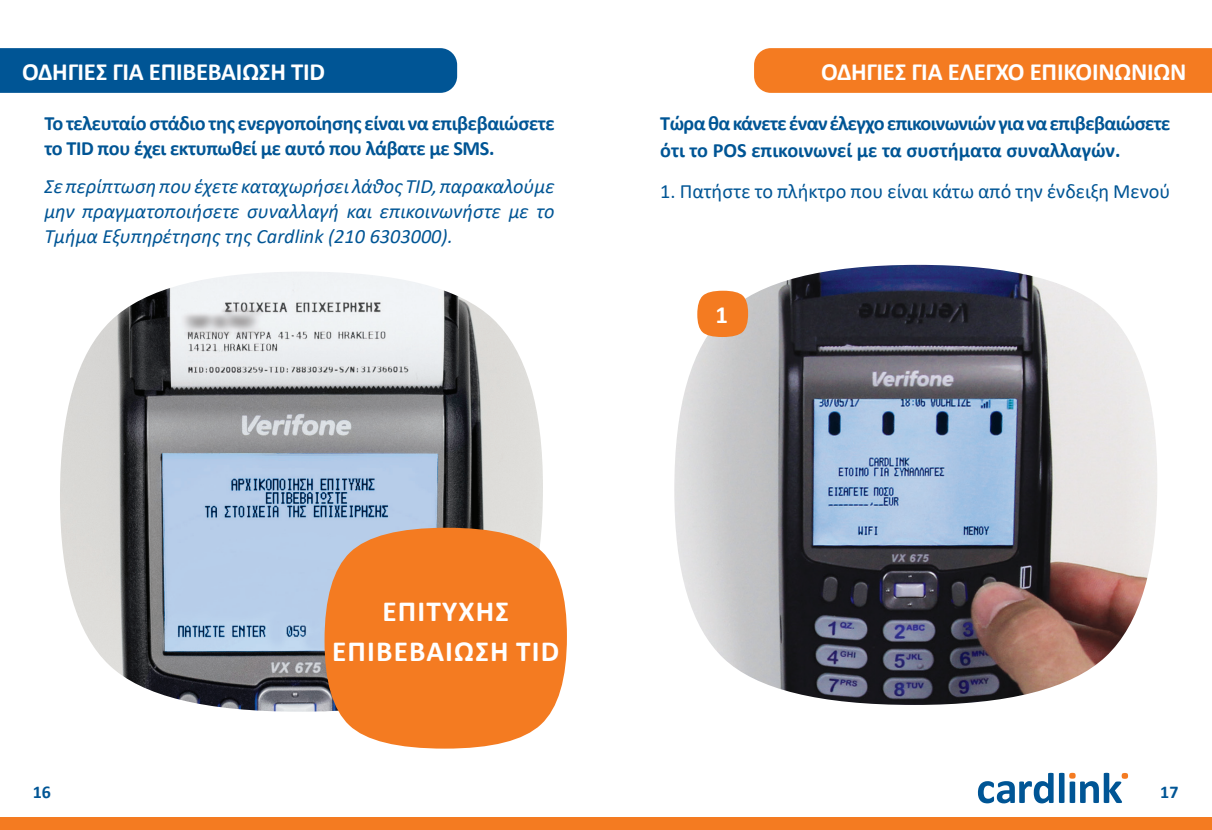
<style>
.page{position:relative;width:1212px;height:830px;background:#fff}
.page>*{position:absolute;margin:0;border:0;box-sizing:border-box;transform-origin:0 0}
.t1{font:700 29.25px/40.5px "Calibri";letter-spacing:.04em;color:#fff;text-align:center}
.t2{font:700 24.75px "Calibri";letter-spacing:-.01em;color:#fff}
.t3{font:700 20.25px/24.8px "Calibri";letter-spacing:-.02em;color:#005595}
.t4{font:italic 20.25px/24.8px "Calibri";color:#005595;text-align:justify}
.t5{font:20.25px "Calibri";color:#005595}
.t6{font:700 18px "Calibri";color:#005595}
</style>
<div class="page">
<svg style="left:978px;top:772px;width:75px;height:31px"></svg>
<svg style="left:1059px;top:772px;width:69px;height:30px"></svg>
<div style="left:0;top:48px;width:457px;height:45px;background:#005595"></div>
<div style="left:754px;top:48px;width:458px;height:45px;background:#f47b21"></div>
<div style="left:0;top:817px;width:1212px;height:12px;background:#f47b21"></div>
<img style="left:60px;top:272px;width:483px;height:439px">
<img style="left:674px;top:265px;width:483px;height:439px">
<svg style="left:697px;top:290px;width:51px;height:47px;background:#f38c40"></svg>
<svg style="left:324px;top:527px;width:243px;height:221px;background:#f1893d"></svg>
<p class="t2" style="left:22px;top:54px;width:304px">ΟΔΗΓΙΕΣ ΓΙΑ ΕΠΙΒΕΒΑΙΩΣΗ TID</p>
<p class="t2" style="left:821px;top:54px;width:367px">ΟΔΗΓΙΕΣ ΓΙΑ ΕΛΕΓΧΟ ΕΠΙΚΟΙΝΩΝΙΩΝ</p>
<p class="t3" style="left:44px;top:111px;width:512px">Το τελευταίο στάδιο της ενεργοποίησης είναι να επιβεβαιώσετε το TID που έχει εκτυπωθεί με αυτό που λάβατε με SMS.</p>
<p class="t4" style="left:44px;top:173px;width:512px">Σε περίπτωση που έχετε καταχωρήσει λάθος TID, παρακαλούμε μην πραγματοποιήσετε συναλλαγή και επικοινωνήστε με το Τμήμα Εξυπηρέτησης της Cardlink (210 6303000).</p>
<p class="t3" style="left:660px;top:110px;width:512px;line-height:27px">Τώρα θα κάνετε έναν έλεγχο επικοινωνιών για να επιβεβαιώσετε ότι το POS επικοινωνεί με τα συστήματα συναλλαγών.</p>
<p class="t5" style="left:660px;top:177px;width:512px">1. Πατήστε το πλήκτρο που είναι κάτω από την ένδειξη Μενού</p>
<h1 class="t1" style="left:332px;top:590px;width:229px">ΕΠΙΤΥΧΗΣ<br>ΕΠΙΒΕΒΑΙΩΣΗ TID</h1>
<p class="t2" style="left:715px;top:297px;width:14px">1</p>
<p class="t6" style="left:33px;top:779px;width:20px">16</p>
<p class="t6" style="left:1160px;top:779px;width:20px">17</p>
</div>
